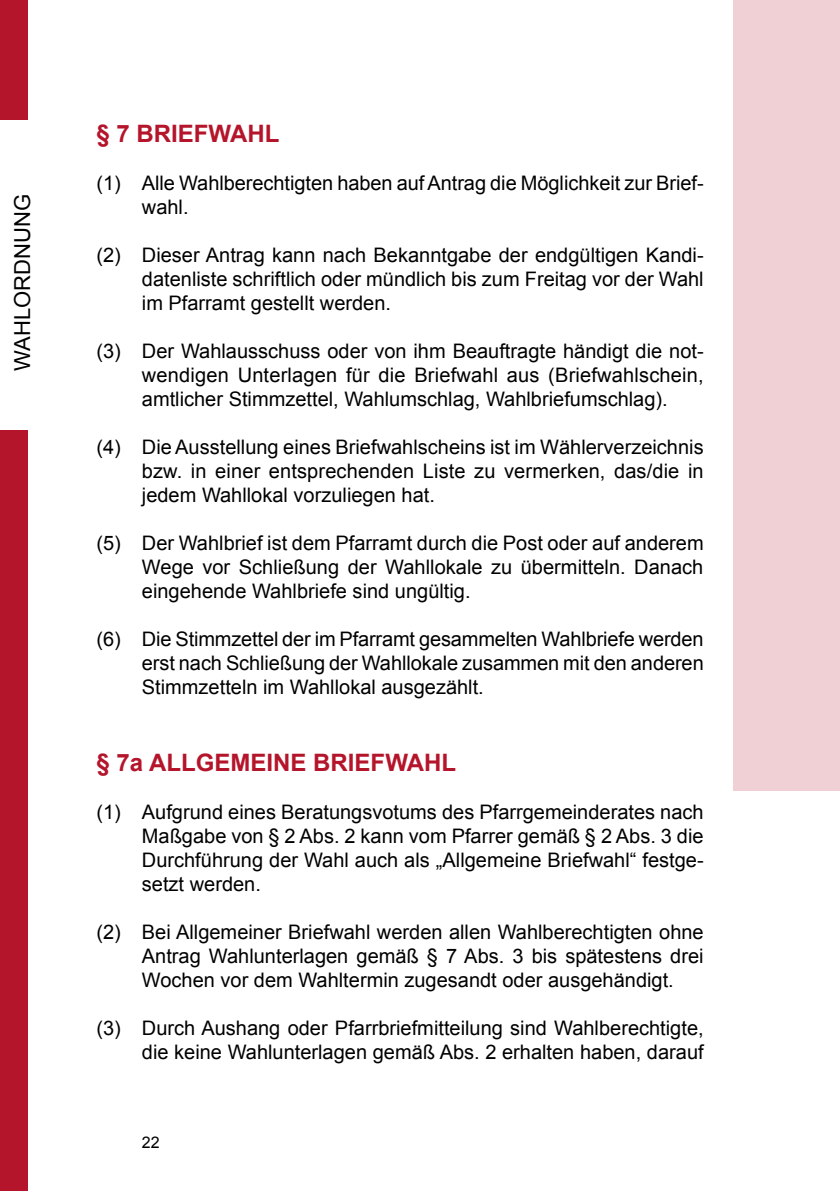
<style>
.page{position:relative;width:840px;height:1191px;background:#fff}
.page>*{position:absolute;margin:0;border:0;box-sizing:border-box;transform-origin:0 0}
.t1{font:700 24px "Arial";color:#b5152b}
.t2{font:22px "Arial";color:#000}
.t3{font:20px/24px "Arial";color:#000;text-align:justify}
.t4{font:16px "Arial";color:#000}
</style>
<div class="page">
<div style="left:0;top:0;width:27px;height:1191px;background:#b5152b"></div>
<div style="left:0;top:120px;width:51px;height:310px;background:#fff"></div>
<div style="left:732px;top:0;width:107px;height:790px;background:#f0d0d5"></div>
<p class="t2" style="left:8px;top:371px;width:175px;rotate:-90deg">WAHLORDNUNG</p>
<p class="t1" style="left:96px;top:118px;width:184px">§ 7 BRIEFWAHL</p>
<p class="t3" style="left:142px;top:171px;width:563px;text-indent:-45px">(1) Alle Wahlberechtigten haben auf Antrag die Möglichkeit zur Brief&shy;wahl.</p>
<p class="t3" style="left:142px;top:243px;width:563px;text-indent:-45px">(2) Dieser Antrag kann nach Bekanntgabe der endgültigen Kandi&shy;datenliste schriftlich oder mündlich bis zum Freitag vor der Wahl im Pfarramt gestellt werden.</p>
<p class="t3" style="left:142px;top:339px;width:563px;text-indent:-45px">(3) Der Wahlausschuss oder von ihm Beauftragte händigt die not&shy;wendigen U nterlagen für die Briefwahl aus (Briefwahlschein, amtlicher Stimmzettel, Wahlumschlag, Wahlbriefumschlag).</p>
<p class="t3" style="left:142px;top:435px;width:563px;text-indent:-45px">(4) Die Ausstellung eines Briefwahlscheins ist im Wählerverzeichnis bzw. in einer entsprechenden Liste zu vermerken, das/die in jedem Wahllokal vorzuliegen hat.</p>
<p class="t3" style="left:142px;top:531px;width:563px;text-indent:-45px">(5) Der Wahlbrief ist dem Pfarramt durch die Post oder auf anderem Wege vor Schließung der Wahllokale zu übermitteln. Danach eingehende Wahlbriefe sind ungültig.</p>
<p class="t3" style="left:142px;top:627px;width:563px;text-indent:-45px">(6) Die Stimmzettel der im Pfarramt gesammelten Wahlbriefe werden erst nach Schließung der Wahllokale zusammen mit den anderen Stimmzetteln im Wahllokal ausgezählt.</p>
<p class="t1" style="left:96px;top:747px;width:361px">§ 7a ALLGEMEINE BRIEFWAHL</p>
<p class="t3" style="left:142px;top:800px;width:563px;text-indent:-45px">(1) Aufgrund eines Beratungsvotums des Pfarrgemeinderates nach Maßgabe von § 2 Abs. 2 kann vom Pfarrer gemäß § 2 Abs. 3 die Durchführung der Wahl auch als „Allgemeine Briefwahl“ festge&shy;setzt werden.</p>
<p class="t3" style="left:142px;top:920px;width:563px;text-indent:-45px">(2) Bei Allgemeiner Briefwahl werden allen Wahlberechtigten ohne Antrag Wahlunterlagen gemäß § 7 Abs. 3 bis spätestens drei Wochen vor dem Wahltermin zugesandt oder ausgehändigt.</p>
<p class="t3" style="left:96px;top:1016px;width:608px;text-align:right">(3) Durch Aushang oder Pfarrbriefmitteilung sind Wahlberechtigte, die keine Wahlunterlagen gemäß Abs. 2 erhalten haben, darauf</p>
<p class="t4" style="left:142px;top:1132px;width:19px">22</p>
</div>
